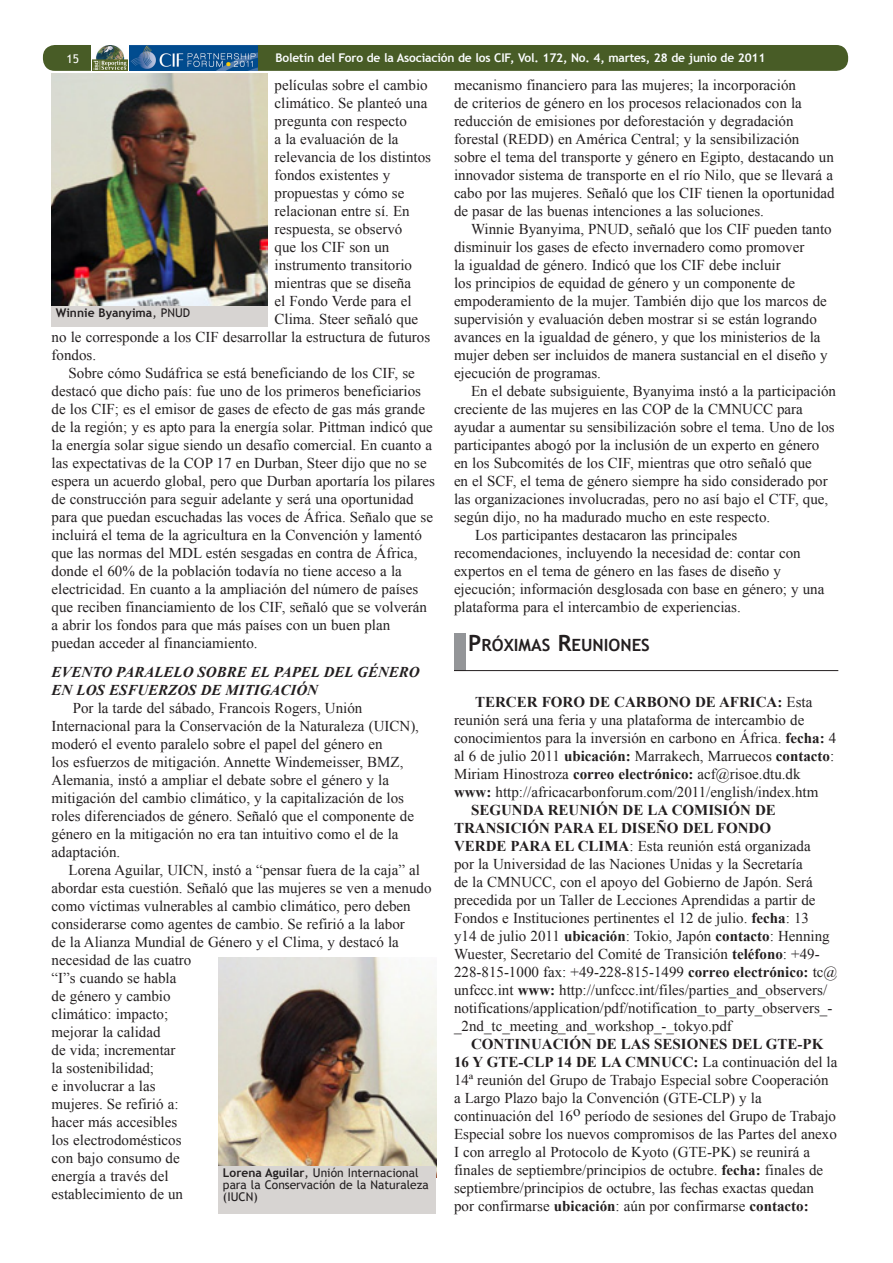
<style>
.page{position:relative;width:893px;height:1263px;background:#fff}
.page>*{position:absolute;margin:0;border:0;box-sizing:border-box;transform-origin:0 0}
.t1{font:700 16.8px "Trebuchet MS";color:#231f20}
.ENB_-_Body{font:15px/18px "Times New Roman";color:#231f20}
.ENB_-_Headline_3{font:italic 700 15px/18px "Times New Roman";color:#231f20}
.t2{font:700 12px "Trebuchet MS";letter-spacing:-.015em;color:#fbfdfe}
.Image_caption{font:12px/12px "Trebuchet MS";color:#231f20}
.Image_caption-2{font:700 12px "Trebuchet MS";color:#231f20}
.t3{font:12px "Trebuchet MS";color:#fff}
.s1{font-size:22.5px}
.s2{font-weight:400}
.s3{font-weight:700}
</style>
<div class="page">
<div style="left:43px;top:45px;width:805px;height:26px;background:#485c26;border-radius:12px"></div>
<div style="left:91px;top:44px;width:38px;height:27px;background:#fff"></div>
<img style="left:92px;top:45px;width:36px;height:26px">
<div style="left:128px;top:45px;width:130px;height:26px;background:#014c8f"></div>
<img style="left:130px;top:45px;width:127px;height:26px">
<div style="left:454px;top:633px;width:11px;height:37px;background:#939598"></div>
<hr style="left:454px;top:670px;width:384px;height:1px;background:#231f20">
<img style="left:219px;top:957px;width:217px;height:209px">
<div style="left:219px;top:1166px;width:217px;height:48px;background:#d7d4d2"></div>
<img style="left:52px;top:74px;width:216px;height:232px">
<div style="left:52px;top:306px;width:216px;height:20px;background:#d7d4d2"></div>
<p class="t3" style="left:67px;top:51px;width:14px">15</p>
<p class="t2" style="left:276px;top:50px;width:491px">Boletín del Foro de la Asociación de los CIF, Vol. 172, No. 4, martes, 28 de junio de 2011</p>
<p class="ENB_-_Body" style="left:275px;top:76px;width:155px">películas sobre el cambio</p>
<p class="ENB_-_Body" style="left:275px;top:94px;width:154px">climático. Se planteó una</p>
<p class="ENB_-_Body" style="left:275px;top:112px;width:134px">pregunta con respecto</p>
<p class="ENB_-_Body" style="left:275px;top:130px;width:125px">a la evaluación de la</p>
<p class="ENB_-_Body" style="left:275px;top:148px;width:158px">relevancia de los distintos</p>
<p class="ENB_-_Body" style="left:275px;top:166px;width:117px">fondos existentes y</p>
<p class="ENB_-_Body" style="left:275px;top:184px;width:131px">propuestas y cómo se</p>
<p class="ENB_-_Body" style="left:275px;top:202px;width:137px">relacionan entre sí. En</p>
<p class="ENB_-_Body" style="left:275px;top:220px;width:129px">respuesta, se observó</p>
<p class="ENB_-_Body" style="left:275px;top:238px;width:116px">que los CIF son un</p>
<p class="ENB_-_Body" style="left:275px;top:256px;width:139px">instrumento transitorio</p>
<p class="ENB_-_Body" style="left:275px;top:274px;width:138px">mientras que se diseña</p>
<p class="ENB_-_Body" style="left:275px;top:292px;width:139px">el Fondo Verde para el</p>
<p class="ENB_-_Body" style="left:275px;top:310px;width:145px">Clima. Steer señaló que</p>
<p class="ENB_-_Body" style="left:52px;top:328px;width:380px">no le corresponde a los CIF desarrollar la estructura de futuros</p>
<p class="ENB_-_Body" style="left:52px;top:346px;width:46px">fondos.</p>
<p class="ENB_-_Body" style="left:52px;top:364px;width:385px;text-indent:17px">Sobre cómo Sudáfrica se está beneficiando de los CIF, se destacó que dicho país: fue uno de los primeros beneficiarios de los CIF; es el emisor de gases de efecto de gas más grande de la región; y es apto para la energía solar. Pittman indicó que la energía solar sigue siendo un desafío comercial. En cuanto a las expectativas de la COP 17 en Durban, Steer dijo que no se espera un acuerdo global, pero que Durban aportaría los pilares de construcción para seguir adelante y será una oportunidad para que puedan escuchadas las voces de África. Señalo que se incluirá el tema de la agricultura en la Convención y lamentó que las normas del MDL estén sesgadas en contra de África, donde el 60% de la población todavía no tiene acceso a la electricidad. En cuanto a la ampliación del número de países que reciben financiamiento de los CIF, señaló que se volverán a abrir los fondos para que más países con un buen plan puedan acceder al financiamiento.</p>
<p class="ENB_-_Headline_3" style="left:52px;top:662px;width:370px">EVENTO PARALELO SOBRE EL PAPEL DEL GÉNERO<br>EN LOS ESFUERZOS DE MITIGACIÓN</p>
<p class="ENB_-_Body" style="left:52px;top:698px;width:369px;text-indent:21px">Por la tarde del sábado, Francois Rogers, Unión Internacional para la Conservación de la Naturaleza (UICN), moderó el evento paralelo sobre el papel del género en<br>los esfuerzos de mitigación. Annette Windemeisser, BMZ, Alemania, instó a ampliar el debate sobre el género y la mitigación del cambio climático, y la capitalización de los roles diferenciados de género. Señaló que el componente de género en la mitigación no era tan intuitivo como el de la adaptación.</p>
<p class="ENB_-_Body" style="left:52px;top:860px;width:381px;text-indent:17px">Lorena Aguilar, UICN, instó a “pensar fuera de la caja” al abordar esta cuestión. Señaló que las mujeres se ven a menudo como víctimas vulnerables al cambio climático, pero deben considerarse como agentes de cambio. Se refirió a la labor<br>de la Alianza Mundial de Género y el Clima, y destacó la necesidad de las cuatro<br>“I”s cuando se habla<br>de género y cambio<br>climático: impacto;<br>mejorar la calidad<br>de vida; incrementar<br>la sostenibilidad;<br>e involucrar a las<br>mujeres. Se refirió a:<br>hacer más accesibles<br>los electrodomésticos<br>con bajo consumo de<br>energía a través del<br>establecimiento de un</p>
<p class="ENB_-_Body" style="left:454px;top:76px;width:382px">mecanismo financiero para las mujeres; la incorporación<br>de criterios de género en los procesos relacionados con la reducción de emisiones por deforestación y degradación forestal (REDD) en América Central; y la sensibilización sobre el tema del transporte y género en Egipto, destacando un innovador sistema de transporte en el río Nilo, que se llevará a cabo por las mujeres. Señaló que los CIF tienen la oportunidad de pasar de las buenas intenciones a las soluciones.</p>
<p class="ENB_-_Body" style="left:454px;top:220px;width:379px;text-indent:17px">Winnie Byanyima, PNUD, señaló que los CIF pueden tanto disminuir los gases de efecto invernadero como promover<br>la igualdad de género. Indicó que los CIF debe incluir<br>los principios de equidad de género y un componente de empoderamiento de la mujer. También dijo que los marcos de supervisión y evaluación deben mostrar si se están logrando avances en la igualdad de género, y que los ministerios de la mujer deben ser incluidos de manera sustancial en el diseño y ejecución de programas.</p>
<p class="ENB_-_Body" style="left:454px;top:382px;width:384px;text-indent:17px">En el debate subsiguiente, Byanyima instó a la participación creciente de las mujeres en las COP de la CMNUCC para ayudar a aumentar su sensibilización sobre el tema. Uno de los participantes abogó por la inclusión de un experto en género en los Subcomités de los CIF, mientras que otro señaló que<br>en el SCF, el tema de género siempre ha sido considerado por las organizaciones involucradas, pero no así bajo el CTF, que, según dijo, no ha madurado mucho en este respecto.</p>
<p class="ENB_-_Body" style="left:454px;top:526px;width:372px;text-indent:21px">Los participantes destacaron las principales recomendaciones, incluyendo la necesidad de: contar con expertos en el tema de género en las fases de diseño y ejecución; información desglosada con base en género; y una plataforma para el intercambio de experiencias.</p>
<p class="t1" style="left:468px;top:635px;width:183px"><span class="s1">P</span>RÓXIMAS <span class="s1">R</span>EUNIONES</p>
<p class="Image_caption-2" style="left:56px;top:306px;width:136px">Winnie Byanyima<span class="s2">, PNUD</span></p>
<p class="ENB_-_Body" style="left:454px;top:693px;width:384px;text-indent:21px"><span class="s3">TERCER FORO DE CARBONO DE AFRICA:</span> Esta reunión será una feria y una plataforma de intercambio de conocimientos para la inversión en carbono en África. <span class="s3">fecha:</span> 4 al 6 de julio 2011 <span class="s3">ubicación:</span> Marrakech, Marruecos <span class="s3">contacto</span>:<br>Miriam Hinostroza <span class="s3">correo electrónico:</span> acf@risoe.dtu.dk <span class="s3">www:</span> http://africacarbonforum.com/2011/english/index.htm</p>
<p class="ENB_-_Body" style="left:454px;top:801px;width:385px;text-indent:17px"><span class="s3">SEGUNDA REUNIÓN DE LA COMISIÓN DE TRANSICIÓN PARA EL DISEÑO DEL FONDO<br>VERDE PARA EL CLIMA</span>: Esta reunión está organizada<br>por la Universidad de las Naciones Unidas y la Secretaría<br>de la CMNUCC, con el apoyo del Gobierno de Japón. Será precedida por un Taller de Lecciones Aprendidas a partir de Fondos e Instituciones pertinentes el 12 de julio. <span class="s3">fecha</span>: 13<br>y14 de julio 2011 <span class="s3">ubicación</span>: Tokio, Japón <span class="s3">contacto</span>: Henning Wuester, Secretario del Comité de Transición <span class="s3">teléfono</span>: +49- 228-815-1000 fax: +49-228-815-1499 <span class="s3">correo electrónico:</span> tc@ unfccc.int <span class="s3">www:</span> http://unfccc.int/files/parties_and_observers/ notifications/application/pdf/notification_to_party_observers_- _2nd_tc_meeting_and_workshop_-_tokyo.pdf</p>
<p class="ENB_-_Body" style="left:454px;top:1035px;width:385px;text-indent:17px"><span class="s3">CONTINUACIÓN DE LAS SESIONES DEL GTE-PK 16 Y GTE-CLP 14 DE LA CMNUCC:</span> La continuación del la 14ª reunión del Grupo de Trabajo Especial sobre Cooperación a Largo Plazo bajo la Convención (GTE-CLP) y la continuación del 16o período de sesiones del Grupo de Trabajo Especial sobre los nuevos compromisos de las Partes del anexo I con arreglo al Protocolo de Kyoto (GTE-PK) se reunirá a finales de septiembre/principios de octubre. <span class="s3">fecha:</span> finales de septiembre/principios de octubre, las fechas exactas quedan por confirmarse <span class="s3">ubicación</span>: aún por confirmarse <span class="s3">contacto:</span></p>
<p class="Image_caption" style="left:223px;top:1167px;width:207px"><span class="s3">Lorena Aguilar</span>, Unión Internacional para la Conservación de la Naturaleza (IUCN)</p>
</div>
